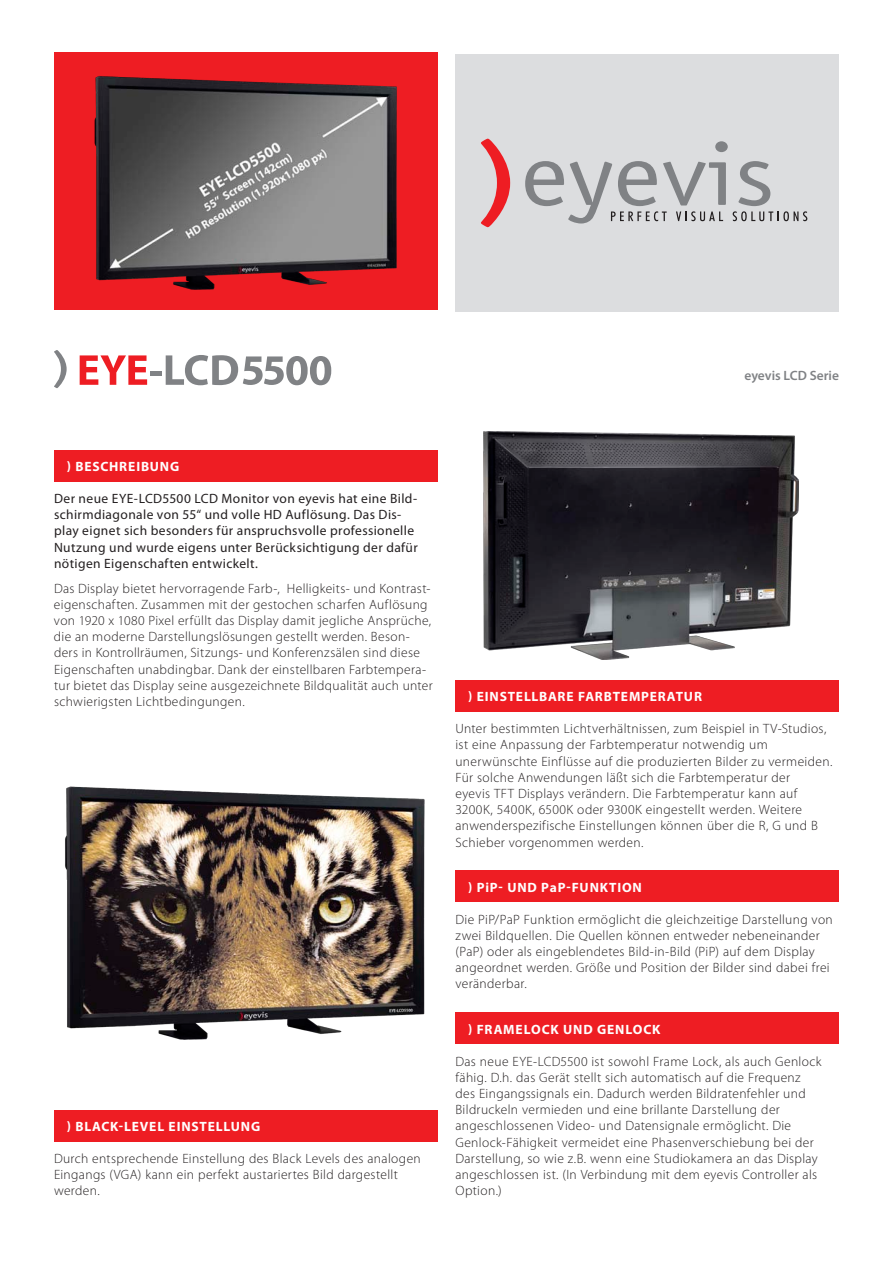
<style>
.page{position:relative;width:893px;height:1263px;background:#fff}
.page>*{position:absolute;margin:0;border:0;box-sizing:border-box;transform-origin:0 0}
.t1{font:300 13.5px/16.2px "Myriad Pro";letter-spacing:.025em;color:#231f20}
.t2{font:13.5px/16.2px "Myriad Pro";letter-spacing:.03em;color:#231f20}
.t3{font:700 13.5px "Myriad Pro";letter-spacing:.06em;color:#fff}
.t4{font:600 13.5px "Myriad Pro";color:#808285}
</style>
<div class="page">
<svg style="left:80px;top:355px;width:67px;height:30px"></svg>
<div style="left:150px;top:371px;width:11px;height:5px;background:#808285"></div>
<svg style="left:54px;top:350px;width:13px;height:38px"></svg>
<svg style="left:166px;top:355px;width:165px;height:30px"></svg>
<img style="left:65px;top:786px;width:360px;height:253px">
<div style="left:455px;top:54px;width:384px;height:258px;background:#dcdddf"></div>
<svg style="left:481px;top:139px;width:29px;height:88px"></svg>
<svg style="left:525px;top:141px;width:282px;height:82px"></svg>
<div style="left:54px;top:53px;width:383px;height:257px;background:#ee1d23"></div>
<img style="left:94px;top:76px;width:303px;height:213px">
<div style="left:54px;top:450px;width:383px;height:31px;background:#ee1d23"></div>
<div style="left:455px;top:681px;width:384px;height:31px;background:#ee1d23"></div>
<div style="left:455px;top:871px;width:384px;height:31px;background:#ee1d23"></div>
<div style="left:455px;top:1013px;width:384px;height:31px;background:#ee1d23"></div>
<div style="left:54px;top:1110px;width:383px;height:31px;background:#ee1d23"></div>
<img style="left:483px;top:431px;width:315px;height:229px">
<p class="t4" style="left:744px;top:367px;width:96px">eyevis LCD Serie</p>
<p class="t3" style="left:67px;top:458px;width:114px">) BESCHREIBUNG</p>
<p class="t2" style="left:54px;top:490px;width:365px">Der neue EYE-LCD5500 LCD Monitor von eyevis hat eine Bild&shy;schirmdiagonale von 55“ und volle HD Auflösung. Das Dis&shy;play eignet sich besonders für anspruchsvolle professionelle Nutzung und wurde eigens unter Berücksichtigung der dafür nötigen Eigenschaften entwickelt.</p>
<p class="t1" style="left:54px;top:580px;width:380px">Das Display bietet hervorragende Farb‑, Helligkeits- und Kontrast‑ eigenschaften. Zusammen mit der gestochen scharfen Auflösung von 1920 x 1080 Pixel erfüllt das Display damit jegliche Ansprüche, die an moderne Darstellungslösungen gestellt werden. Beson‑ ders in Kontrollräumen, Sitzungs- und Konferenzsälen sind diese Eigenschaften unabdingbar. Dank der einstellbaren Farbtempera‑ tur bietet das Display seine ausgezeichnete Bildqualität auch unter schwierigsten Lichtbedingungen.</p>
<p class="t3" style="left:67px;top:1117px;width:195px">) BLACK-LEVEL EINSTELLUNG</p>
<p class="t1" style="left:54px;top:1150px;width:368px">Durch entsprechende Einstellung des Black Levels des analogen<br>Eingangs (VGA) kann ein perfekt austariertes Bild dargestellt werden.</p>
<p class="t3" style="left:468px;top:688px;width:235px">) EINSTELLBARE FARBTEMPERATUR</p>
<p class="t1" style="left:455px;top:720px;width:378px">Unter bestimmten Lichtverhältnissen, zum Beispiel in TV-Studios, ist eine Anpassung der Farbtemperatur notwendig um unerwünschte Einflüsse auf die produzierten Bilder zu vermeiden.<br>Für solche Anwendungen läßt sich die Farbtemperatur der<br>eyevis TFT Displays verändern. Die Farbtemperatur kann auf 3200K, 5400K, 6500K oder 9300K eingestellt werden. Weitere anwenderspezifische Einstellungen können über die R, G und B Schieber vorgenommen werden.</p>
<p class="t3" style="left:468px;top:878px;width:175px">) PIP- UND PAP-FUNKTION</p>
<p class="t1" style="left:455px;top:911px;width:379px">Die PiP/PaP Funktion ermöglicht die gleichzeitige Darstellung von zwei Bildquellen. Die Quellen können entweder nebeneinander (PaP) oder als eingeblendetes Bild-in-Bild (PiP) auf dem Display angeordnet werden. Größe und Position der Bilder sind dabei frei veränderbar.</p>
<p class="t3" style="left:468px;top:1020px;width:194px">) FRAMELOCK UND GENLOCK</p>
<p class="t1" style="left:455px;top:1053px;width:368px">Das neue EYE-LCD5500 ist sowohl Frame Lock, als auch Genlock fähig. D.h. das Gerät stellt sich automatisch auf die Frequenz des Eingangssignals ein. Dadurch werden Bildratenfehler und Bildruckeln vermieden und eine brillante Darstellung der angeschlossenen Video- und Datensignale ermöglicht. Die Genlock-Fähigkeit vermeidet eine Phasenverschiebung bei der Darstellung, so wie z.B. wenn eine Studiokamera an das Display angeschlossen ist. (In Verbindung mit dem eyevis Controller als Option.)</p>
</div>
